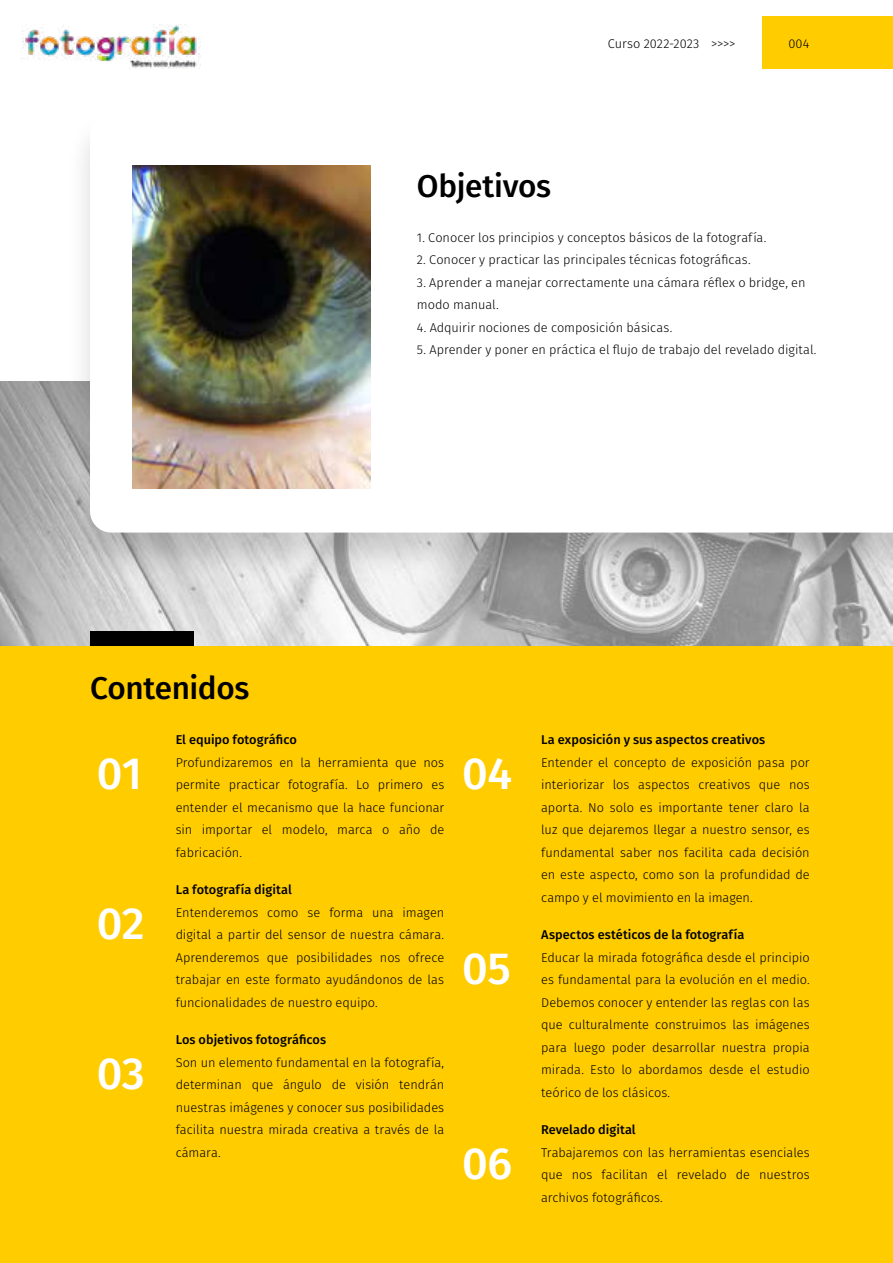
<style>
.page{position:relative;width:893px;height:1263px;background:#fff}
.page>*{position:absolute;margin:0;border:0;box-sizing:border-box;transform-origin:0 0}
.t1{font:500 45px "Fira Sans";letter-spacing:-.015em;color:#fff}
.t2{font:500 31.5px "Fira Sans";letter-spacing:-.01em;color:#000}
.t3{font:300 12.75px/22.5px "Fira Sans";color:#000;text-align:justify}
.t4{font:500 12.75px "Fira Sans";letter-spacing:.005em;color:#000}
</style>
<div class="page">
<img style="left:0;top:381px;width:893px;height:265px">
<div style="left:66px;top:110px;width:827px;height:468px;background:#000;opacity:.15"></div>
<svg style="left:90px;top:113px;width:803px;height:420px"></svg>
<img style="left:133px;top:165px;width:237px;height:323px">
<div style="left:90px;top:631px;width:104px;height:15px;background:#000"></div>
<div style="left:0;top:646px;width:893px;height:617px;background:#fc0"></div>
<div style="left:762px;top:17px;width:131px;height:52px;background:#fc0"></div>
<img style="left:21px;top:24px;width:179px;height:45px">
<p class="t3" style="left:608px;top:32px;width:129px">Curso 2022-2023 &gt;&gt;&gt;&gt;</p>
<p class="t3" style="left:788px;top:32px;width:22px">004</p>
<h2 class="t2" style="left:90px;top:663px;width:161px">Contenidos</h2>
<h2 class="t2" style="left:417px;top:160px;width:136px">Objetivos</h2>
<p class="t3" style="left:417px;top:226px;width:351px">1. Conocer los principios y conceptos básicos de la fotografía.</p>
<p class="t3" style="left:417px;top:248px;width:335px">2. Conocer y practicar las principales técnicas fotográficas.</p>
<p class="t3" style="left:417px;top:271px;width:390px">3. Aprender a manejar correctamente una cámara réflex o bridge, en modo manual.</p>
<p class="t3" style="left:417px;top:316px;width:257px">4. Adquirir nociones de composición básicas.</p>
<p class="t3" style="left:417px;top:338px;width:401px">5. Aprender y poner en práctica el flujo de trabajo del revelado digital.</p>
<p class="t4" style="left:176px;top:729px;width:123px">El equipo fotográfico</p>
<p class="t3" style="left:176px;top:751px;width:270px">Profundizaremos en la herramienta que nos permite practicar fotografía. Lo primero es entender el mecanismo que la hace funcionar sin importar el modelo, marca o año de fabricación.</p>
<h1 class="t1" style="left:97px;top:737px;width:47px">01</h1>
<h1 class="t1" style="left:462px;top:737px;width:52px">04</h1>
<h1 class="t1" style="left:97px;top:887px;width:49px">02</h1>
<h1 class="t1" style="left:97px;top:1037px;width:49px">03</h1>
<p class="t4" style="left:176px;top:879px;width:118px">La fotografía digital</p>
<p class="t3" style="left:176px;top:901px;width:270px">Entenderemos como se forma una imagen digital a partir del sensor de nuestra cámara.<br>Aprenderemos que posibilidades nos ofrece trabajar en este formato ayudándonos de las funcionalidades de nuestro equipo.</p>
<p class="t4" style="left:176px;top:1029px;width:152px">Los objetivos fotográficos</p>
<p class="t3" style="left:176px;top:1051px;width:270px">Son un elemento fundamental en la fotografía, determinan que ángulo de visión tendrán nuestras imágenes y conocer sus posibilidades facilita nuestra mirada creativa a través de la cámara.</p>
<h1 class="t1" style="left:462px;top:932px;width:50px">05</h1>
<h1 class="t1" style="left:462px;top:1127px;width:52px">06</h1>
<p class="t4" style="left:541px;top:729px;width:226px">La exposición y sus aspectos creativos</p>
<p class="t3" style="left:541px;top:751px;width:270px">Entender el concepto de exposición pasa por interiorizar los aspectos creativos que nos aporta. No solo es importante tener claro la luz que dejaremos llegar a nuestro sensor, es fundamental saber nos facilita cada decisión en este aspecto, como son la profundidad de campo y el movimiento en la imagen.</p>
<p class="t4" style="left:541px;top:924px;width:205px">Aspectos estéticos de la fotografía</p>
<p class="t3" style="left:541px;top:946px;width:270px">Educar la mirada fotográfica desde el principio es fundamental para la evolución en el medio.<br>Debemos conocer y entender las reglas con las que culturalmente construimos las imágenes para luego poder desarrollar nuestra propia mirada. Esto lo abordamos desde el estudio teórico de los clásicos.</p>
<p class="t4" style="left:541px;top:1119px;width:96px">Revelado digital</p>
<p class="t3" style="left:541px;top:1141px;width:270px">Trabajaremos con las herramientas esenciales que nos facilitan el revelado de nuestros archivos fotográficos.</p>
</div>
